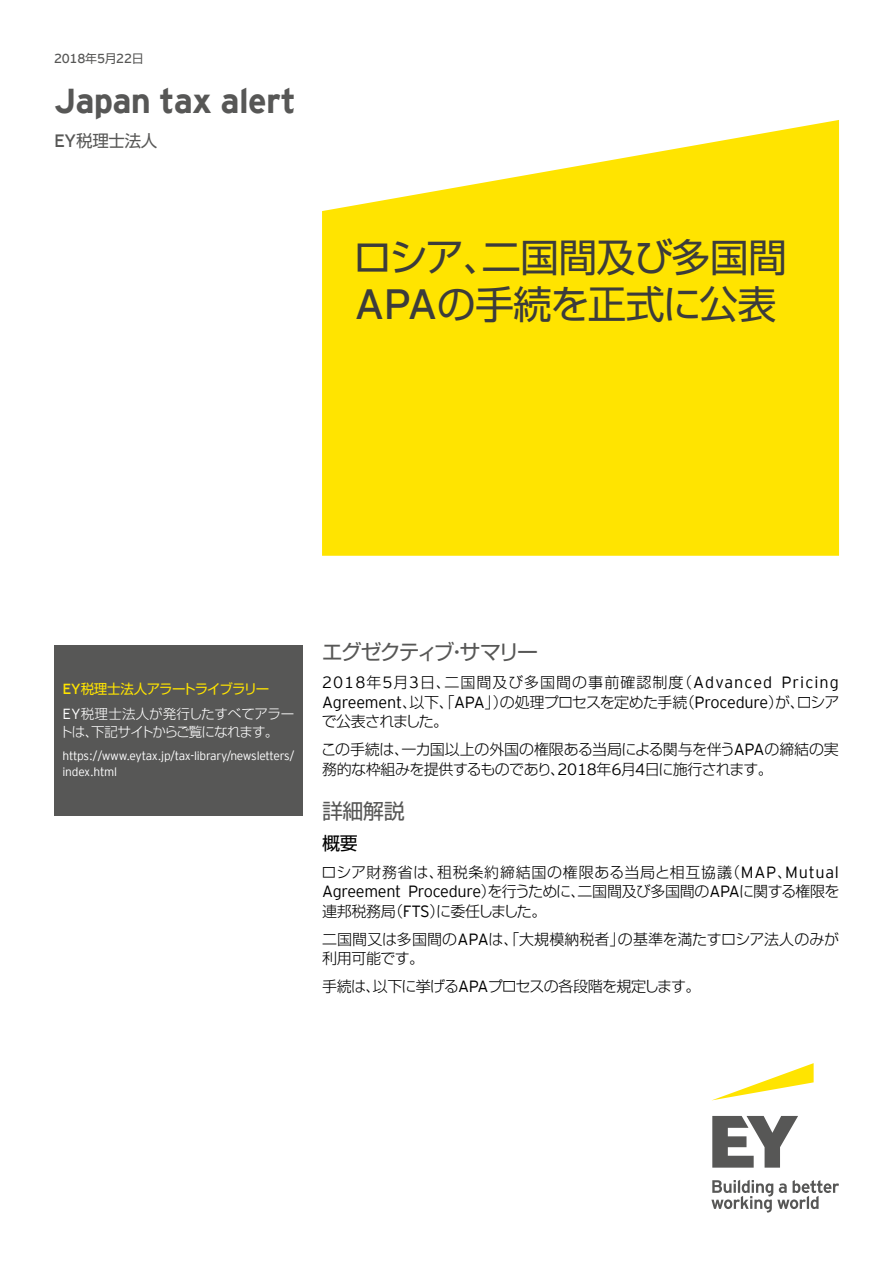
<style>
.page{position:relative;width:893px;height:1263px;background:#fff}
.page>*{position:absolute;margin:0;border:0;box-sizing:border-box;transform-origin:0 0}
.t1{font:39px/46.8px "Shin Go Pro";letter-spacing:-.02em;color:#3c3c3b}
.t2{font:700 34.5px "EY Interstate";letter-spacing:-.02em;color:#575756}
.t3{font:21px "Shin Go Pro";letter-spacing:-.085em;color:#575756}
.t4{font:18px "Shin Go Pro";color:#000}
.t5{font:16.5px "Shin Go Pro";letter-spacing:-.02em;color:#575756}
.t6{font:300 16.2px "EY Interstate";letter-spacing:.065em;color:#000}
.t7{font:300 15px/19.5px "Shin Go Pro";letter-spacing:-.025em;color:#000}
.t8{font:300 15px/19.5px "Shin Go Pro";letter-spacing:-.055em;color:#000}
.t9{font:300 15px/19.5px "Shin Go Pro";letter-spacing:-.005em;color:#000}
.t10{font:300 15px "Shin Go Pro";letter-spacing:-.05em;color:#000}
.t11{font:300 13.5px/24.8px "Shin Go Pro";color:#fff}
.t12{font:300 13.5px "Shin Go Pro";letter-spacing:-.075em;color:#fff}
.t13{font:13.05px "EY Interstate";letter-spacing:-.02em;color:#575756}
.t14{font:300 12px/16.5px "EY Interstate";letter-spacing:-.02em;color:#fff}
.s1{font-family:"Shin Go Pro";font-size:12px}
.s2{font-family:"EY Interstate";font-size:17.85px}
.s3{font-family:"EY Interstate";font-size:42.3px}
.s4{font-family:"EY Interstate";font-weight:400;font-size:14.7px;color:#ffe400}
.s5{font-weight:400;color:#ffe400}
.s6{font-family:"EY Interstate";font-size:14.7px}
.s7{font-family:"Shin Go Pro";font-size:15px}
.s8{font-family:"EY Interstate";font-size:16.2px}
</style>
<div class="page">
<svg style="left:713px;top:1063px;width:101px;height:37px"></svg>
<svg style="left:711px;top:1116px;width:128px;height:96px"></svg>
<svg style="left:322px;top:120px;width:517px;height:436px;background:#ffe61a"></svg>
<div style="left:54px;top:645px;width:249px;height:170px;background:#575756"></div>
<p class="t13" style="left:54px;top:49px;width:91px">2018<span class="s1">年</span>5<span class="s1">月</span>22<span class="s1">日</span></p>
<h2 class="t2" style="left:54px;top:76px;width:243px">Japan tax alert</h2>
<p class="t5" style="left:54px;top:127px;width:105px"><span class="s2">EY</span>税理士法人</p>
<h1 class="t1" style="left:353px;top:229px;width:435px">ロシア、二国間及び多国間<br><span class="s3">APA</span>の手続を正式に公表</h1>
<p class="t11" style="left:63px;top:675px;width:233px"><span class="s4">EY</span><span class="s5">税理士法人アラートライブラリー<br></span><span class="s6">EY</span>税理士法人が発行したすべてアラー</p>
<p class="t12" style="left:59px;top:720px;width:220px">トは、下記サイトからご覧になれます。</p>
<p class="t14" style="left:63px;top:747px;width:233px">https://www.eytax.jp/tax-library/newsletters/ index.html</p>
<h3 class="t3" style="left:322px;top:635px;width:218px">エグゼクティブ・サマリー</h3>
<p class="t6" style="left:322px;top:671px;width:518px">2018<span class="s7">年</span>5<span class="s7">月</span>3<span class="s7">日、二国間及び多国間の事前確認制度（</span>Advanced Pricing</p>
<p class="t8" style="left:322px;top:691px;width:519px"><span class="s8">Agreement</span>、以下、「<span class="s8">APA</span>」）の処理プロセスを定めた手続（<span class="s8">Procedure</span>）が、ロシアで公表されました。</p>
<p class="t7" style="left:321px;top:738px;width:519px">この手続は、一カ国以上の外国の権限ある当局による関与を伴う<span class="s8">APA</span>の締結の実務的な枠組みを提供するものであり、<span class="s8">2018</span>年<span class="s8">6</span>月<span class="s8">4</span>日に施行されます。</p>
<h3 class="t3" style="left:322px;top:794px;width:84px">詳細解説</h3>
<p class="t4" style="left:322px;top:828px;width:37px">概要</p>
<p class="t7" style="left:322px;top:861px;width:519px;text-align:justify">ロシア財務省は、租税条約締結国の権限ある当局と相互協議（<span class="s8">MAP</span>、<span class="s8">Mutual Agreement Procedure</span>）を行うために、二国間及び多国間の<span class="s8">APA</span>に関する権限を連邦税務局（<span class="s8">FTS</span>）に委任しました。</p>
<p class="t9" style="left:322px;top:928px;width:519px">二国間又は多国間の<span class="s8">APA</span>は、「大規模納税者」の基準を満たすロシア法人のみが利用可能です。</p>
<p class="t10" style="left:322px;top:974px;width:380px">手続は、以下に挙げる<span class="s8">APA</span>プロセスの各段階を規定します。</p>
</div>
